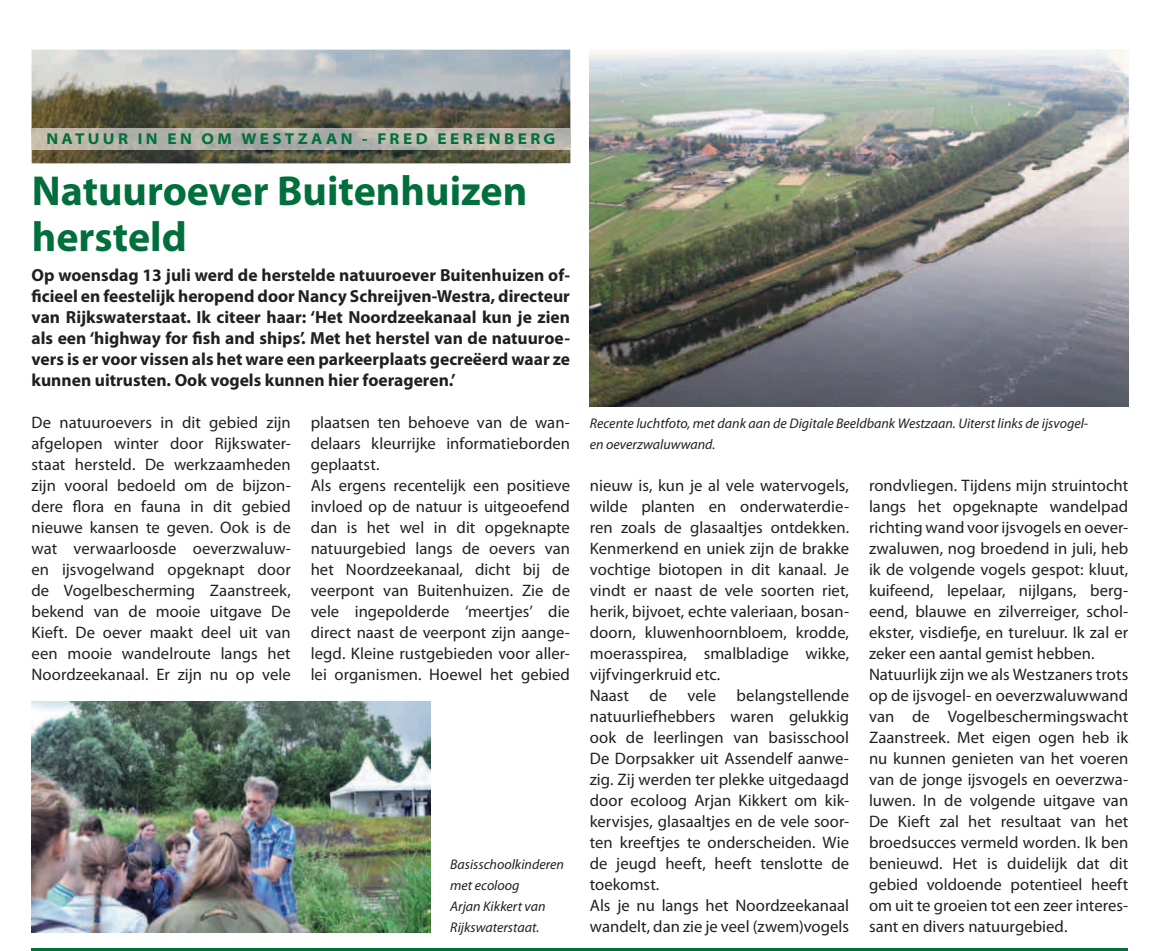
<style>
.page{position:relative;width:1155px;height:951px;background:#fff}
.page>*{position:absolute;margin:0;border:0;box-sizing:border-box;transform-origin:0 0}
.t1{font:700 42px/45.5px "Myriad Pro";color:#006f3c}
.t2{font:700 17.5px/21px "Myriad Pro";color:#231f20;text-align:justify}
.t3{font:16.62px/21px "Myriad Pro";color:#231f20}
.t4{font:700 semi-expanded 15.75px "Myriad Pro";letter-spacing:.215em;color:#006f3c}
.t5{font:italic 14px/21px "Myriad Pro";color:#231f20}
</style>
<div class="page">
<img style="left:32px;top:50px;width:538px;height:113px">
<img style="left:32px;top:128px;width:538px;height:21px">
<hr style="left:32px;top:947px;width:1096px;height:3px;background:#00703d">
<img style="left:32px;top:701px;width:398px;height:230px">
<img style="left:590px;top:50px;width:538px;height:357px">
<p class="t4" style="left:47px;top:130px;width:510px">NATUUR IN EN OM WESTZAAN - FRED EERENBERG</p>
<h1 class="t1" style="left:32px;top:172px;width:497px">Natuuroever Buitenhuizen hersteld</h1>
<p class="t2" style="left:32px;top:266px;width:540px">Op woensdag 13 juli werd de herstelde natuuroever Buitenhuizen of&shy;ficieel en feestelijk heropend door Nancy Schreijven-Westra, directeur van Rijkswaterstaat. Ik citeer haar: ‘Het Noordzeekanaal kun je zien als een ‘highway for fish and ships’. Met het herstel van de natuuroe&shy;vers is er voor vissen als het ware een parkeerplaats gecreëerd waar ze kunnen uitrusten. Ook vogels kunnen hier foerageren.’</p>
<p class="t3" style="left:32px;top:413px;width:261px;text-align:justify">De natuuroevers in dit gebied zijn afgelopen winter door Rijkswater&shy;staat hersteld. De werkzaamheden zijn vooral bedoeld om de bijzon&shy;dere flora en fauna in dit gebied nieuwe kansen te geven. Ook is de wat verwaarloosde oeverzwaluw&shy;en ijsvogelwand opgeknapt door de Vogelbescherming Zaanstreek, bekend van de mooie uitgave De Kieft. De oever maakt deel uit van een mooie wandelroute langs het Noordzeekanaal. Er zijn nu op vele</p>
<p class="t3" style="left:311px;top:413px;width:261px">plaatsen ten behoeve van de wan&shy;delaars kleurrijke informatieborden geplaatst.<br>Als ergens recentelijk een positieve invloed op de natuur is uitgeoefend dan is het wel in dit opgeknapte natuurgebied langs de oevers van het Noordzeekanaal, dicht bij de veerpont van Buitenhuizen. Zie de vele ingepolderde ‘meertjes’ die direct naast de veerpont zijn aange&shy;legd. Kleine rustgebieden voor aller&shy;lei organismen. Hoewel het gebied</p>
<p class="t5" style="left:450px;top:855px;width:115px">Basisschoolkinderen met ecoloog<br>Arjan Kikkert van<br>Rijkswaterstaat.</p>
<p class="t5" style="left:590px;top:414px;width:500px">Recente luchtfoto, met dank aan de Digitale Beeldbank Westzaan. Uiterst links de ijsvogel&shy;en oeverzwaluwwand.</p>
<p class="t3" style="left:590px;top:476px;width:261px">nieuw is, kun je al vele watervogels, wilde planten en onderwaterdie&shy;ren zoals de glasaaltjes ontdekken.<br>Kenmerkend en uniek zijn de brakke vochtige biotopen in dit kanaal. Je vindt er naast de vele soorten riet, herik, bijvoet, echte valeriaan, bosan&shy;doorn, kluwenhoornbloem, krodde, moerasspirea, smalbladige wikke, vijfvingerkruid etc.<br>Naast de vele belangstellende natuurliefhebbers waren gelukkig ook de leerlingen van basisschool De Dorpsakker uit Assendelf aanwe&shy;zig. Zij werden ter plekke uitgedaagd door ecoloog Arjan Kikkert om kik&shy;kervisjes, glasaaltjes en de vele soor&shy;ten kreeftjes te onderscheiden. Wie de jeugd heeft, heeft tenslotte de toekomst.<br>Als je nu langs het Noordzeekanaal wandelt, dan zie je veel (zwem)vogels</p>
<p class="t3" style="left:869px;top:476px;width:261px">rondvliegen. Tijdens mijn struintocht langs het opgeknapte wandelpad richting wand voor ijsvogels en oever&shy;zwaluwen, nog broedend in juli, heb ik de volgende vogels gespot: kluut, kuifeend, lepelaar, nijlgans, berg&shy;eend, blauwe en zilverreiger, schol&shy;ekster, visdiefje, en tureluur. Ik zal er zeker een aantal gemist hebben.<br>Natuurlijk zijn we als Westzaners trots op de ijsvogel- en oeverzwaluwwand van de Vogelbeschermingswacht Zaanstreek. Met eigen ogen heb ik nu kunnen genieten van het voeren van de jonge ijsvogels en oeverzwa&shy;luwen. In de volgende uitgave van De Kieft zal het resultaat van het broedsucces vermeld worden. Ik ben benieuwd. Het is duidelijk dat dit gebied voldoende potentieel heeft om uit te groeien tot een zeer interes&shy;sant en divers natuurgebied.</p>
</div>
